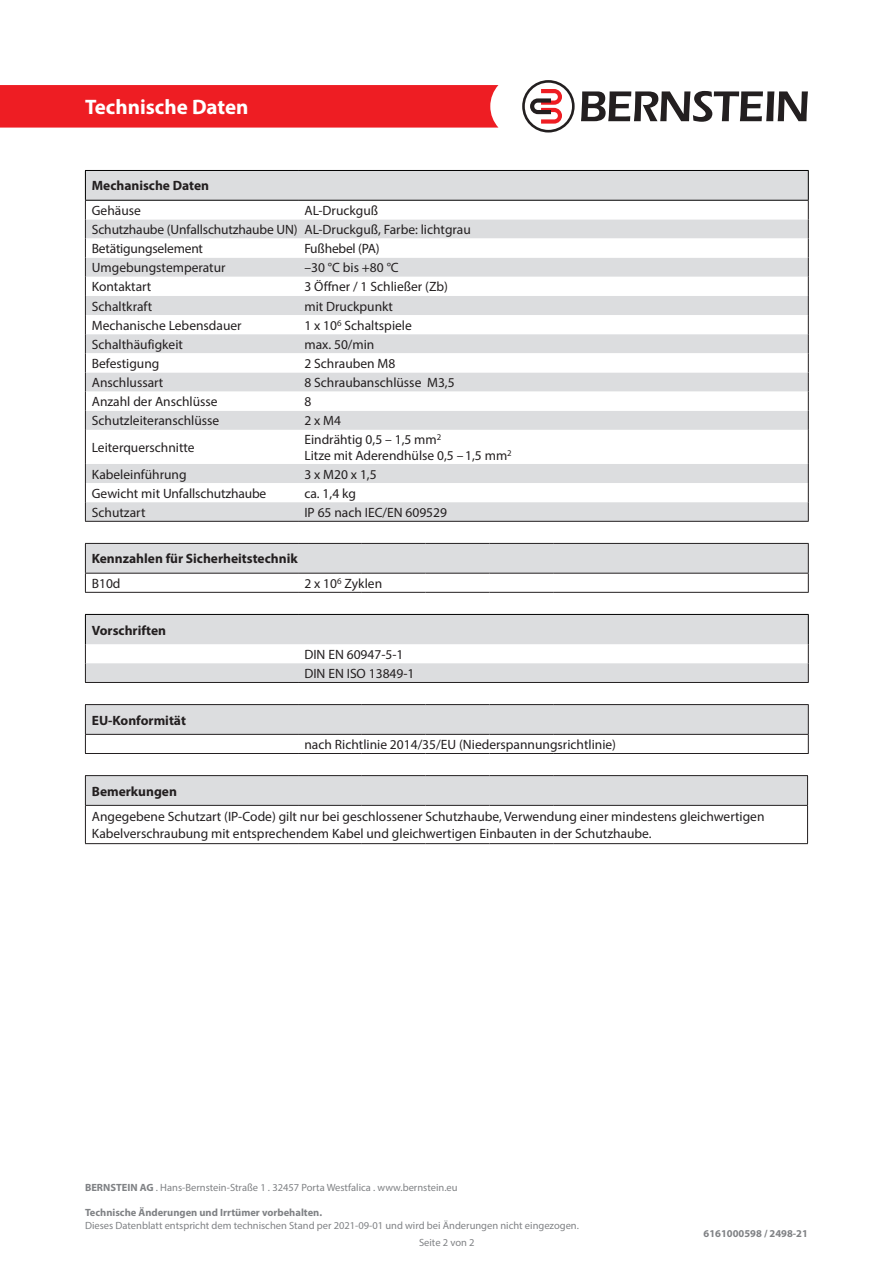
<style>
.page{position:relative;width:893px;height:1263px;background:#fff}
.page>*{position:absolute;margin:0;border:0;box-sizing:border-box;transform-origin:0 0}
.t1{font:700 21px "Myriad Pro";color:#fff}
.t2{font:13.5px/16.2px "Myriad Pro";color:#231f20}
.t3{font:700 13.5px "Myriad Pro";color:#231f20}
.t4{font:10.5px "Myriad Pro";color:#808285}
.t5{font:700 10.5px "Myriad Pro";color:#808285}
.s1{font-weight:700}
</style>
<div class="page">
<div style="left:0;top:85px;width:498px;height:43px;background:#ee1d23"></div>
<svg style="left:581px;top:91px;width:227px;height:31px"></svg>
<svg style="left:522px;top:80px;width:53px;height:53px"></svg>
<div style="left:86px;top:171px;width:722px;height:350px;background:#dcdddf"></div>
<svg style="left:86px;top:201px;width:722px;height:301px"></svg>
<svg style="left:808px;top:171px;width:1px;height:259px"></svg>
<hr style="left:85px;top:430px;width:1px;height:34px;background:#231f20">
<hr style="left:808px;top:430px;width:1px;height:34px;background:#231f20">
<svg style="left:85px;top:464px;width:1px;height:57px"></svg>
<svg style="left:808px;top:464px;width:1px;height:57px"></svg>
<hr style="left:85px;top:521px;width:213px;height:1px;background:#231f20">
<hr style="left:298px;top:521px;width:511px;height:1px;background:#231f20">
<hr style="left:85px;top:170px;width:213px;height:1px;background:#000">
<svg style="left:85px;top:171px;width:1px;height:259px"></svg>
<hr style="left:298px;top:170px;width:511px;height:1px;background:#000">
<hr style="left:85px;top:200px;width:213px;height:1px;background:#000">
<hr style="left:298px;top:200px;width:511px;height:1px;background:#000">
<svg style="left:85px;top:705px;width:724px;height:48px"></svg>
<hr style="left:85px;top:704px;width:213px;height:1px;background:#231f20">
<hr style="left:298px;top:704px;width:64px;height:1px;background:#231f20">
<hr style="left:362px;top:704px;width:64px;height:1px;background:#231f20">
<hr style="left:426px;top:704px;width:63px;height:1px;background:#231f20">
<hr style="left:489px;top:704px;width:64px;height:1px;background:#231f20">
<hr style="left:553px;top:704px;width:256px;height:1px;background:#231f20">
<hr style="left:85px;top:753px;width:213px;height:1px;background:#231f20">
<hr style="left:298px;top:753px;width:64px;height:1px;background:#231f20">
<hr style="left:362px;top:753px;width:64px;height:1px;background:#231f20">
<hr style="left:426px;top:753px;width:63px;height:1px;background:#231f20">
<hr style="left:489px;top:753px;width:64px;height:1px;background:#231f20">
<hr style="left:553px;top:753px;width:256px;height:1px;background:#231f20">
<hr style="left:807px;top:806px;width:1px;height:37px;background:#231f20">
<svg style="left:85px;top:776px;width:723px;height:29px;background:#d9dadc"></svg>
<hr style="left:85px;top:806px;width:1px;height:37px;background:#231f20">
<hr style="left:85px;top:775px;width:213px;height:1px;background:#231f20">
<hr style="left:298px;top:775px;width:64px;height:1px;background:#231f20">
<hr style="left:362px;top:775px;width:64px;height:1px;background:#231f20">
<hr style="left:426px;top:775px;width:63px;height:1px;background:#231f20">
<hr style="left:489px;top:775px;width:64px;height:1px;background:#231f20">
<hr style="left:553px;top:775px;width:255px;height:1px;background:#231f20">
<hr style="left:85px;top:805px;width:213px;height:1px;background:#231f20">
<hr style="left:298px;top:805px;width:64px;height:1px;background:#231f20">
<hr style="left:362px;top:805px;width:64px;height:1px;background:#231f20">
<hr style="left:426px;top:805px;width:63px;height:1px;background:#231f20">
<hr style="left:489px;top:805px;width:64px;height:1px;background:#231f20">
<hr style="left:553px;top:805px;width:255px;height:1px;background:#231f20">
<hr style="left:85px;top:843px;width:213px;height:1px;background:#231f20">
<hr style="left:298px;top:843px;width:64px;height:1px;background:#231f20">
<hr style="left:362px;top:843px;width:64px;height:1px;background:#231f20">
<hr style="left:426px;top:843px;width:63px;height:1px;background:#231f20">
<hr style="left:489px;top:843px;width:64px;height:1px;background:#231f20">
<hr style="left:553px;top:843px;width:255px;height:1px;background:#231f20">
<hr style="left:85px;top:592px;width:213px;height:1px;background:#231f20">
<hr style="left:298px;top:592px;width:64px;height:1px;background:#231f20">
<hr style="left:362px;top:592px;width:64px;height:1px;background:#231f20">
<hr style="left:426px;top:592px;width:63px;height:1px;background:#231f20">
<hr style="left:489px;top:592px;width:64px;height:1px;background:#231f20">
<hr style="left:553px;top:592px;width:256px;height:1px;background:#231f20">
<svg style="left:85px;top:544px;width:724px;height:48px"></svg>
<hr style="left:85px;top:543px;width:213px;height:1px;background:#231f20">
<hr style="left:298px;top:543px;width:64px;height:1px;background:#231f20">
<hr style="left:362px;top:543px;width:64px;height:1px;background:#231f20">
<hr style="left:426px;top:543px;width:63px;height:1px;background:#231f20">
<hr style="left:489px;top:543px;width:64px;height:1px;background:#231f20">
<hr style="left:553px;top:543px;width:256px;height:1px;background:#231f20">
<hr style="left:85px;top:573px;width:213px;height:1px;background:#231f20">
<hr style="left:298px;top:573px;width:64px;height:1px;background:#231f20">
<hr style="left:362px;top:573px;width:64px;height:1px;background:#231f20">
<hr style="left:426px;top:573px;width:63px;height:1px;background:#231f20">
<hr style="left:489px;top:573px;width:64px;height:1px;background:#231f20">
<hr style="left:553px;top:573px;width:256px;height:1px;background:#231f20">
<svg style="left:86px;top:615px;width:722px;height:67px;fill:#dcdddf"></svg>
<svg style="left:808px;top:615px;width:1px;height:67px"></svg>
<hr style="left:85px;top:614px;width:213px;height:1px;background:#000">
<svg style="left:85px;top:615px;width:1px;height:67px"></svg>
<hr style="left:298px;top:614px;width:511px;height:1px;background:#000">
<hr style="left:85px;top:682px;width:213px;height:1px;background:#231f20">
<hr style="left:298px;top:682px;width:511px;height:1px;background:#231f20">
<h1 class="t1" style="left:85px;top:93px;width:165px">Technische Daten</h1>
<p class="t3" style="left:92px;top:177px;width:119px">Mechanische Daten</p>
<p class="t2" style="left:92px;top:202px;width:51px">Gehäuse</p>
<p class="t2" style="left:304px;top:202px;width:75px">AL-Druckguß</p>
<p class="t2" style="left:92px;top:221px;width:207px">Schutzhaube (Unfallschutzhaube UN)</p>
<p class="t2" style="left:304px;top:221px;width:168px">AL-Druckguß, Farbe: lichtgrau</p>
<p class="t2" style="left:92px;top:240px;width:113px">Betätigungselement</p>
<p class="t2" style="left:304px;top:240px;width:77px">Fußhebel (PA)</p>
<p class="t2" style="left:92px;top:259px;width:135px">Umgebungstemperatur</p>
<p class="t2" style="left:304px;top:259px;width:96px">–30 °C bis +80 °C</p>
<p class="t2" style="left:92px;top:279px;width:61px">Kontaktart</p>
<p class="t2" style="left:304px;top:279px;width:145px">3 Öffner / 1 Schließer (Zb)</p>
<p class="t2" style="left:92px;top:298px;width:62px">Schaltkraft</p>
<p class="t2" style="left:304px;top:298px;width:90px">mit Druckpunkt</p>
<p class="t2" style="left:92px;top:317px;width:151px">Mechanische Lebensdauer</p>
<p class="t2" style="left:304px;top:317px;width:109px">1 x 10<sup>6</sup> Schaltspiele</p>
<p class="t2" style="left:92px;top:336px;width:93px">Schalthäufigkeit</p>
<p class="t2" style="left:304px;top:336px;width:72px">max. 50/min</p>
<p class="t2" style="left:92px;top:355px;width:69px">Befestigung</p>
<p class="t2" style="left:304px;top:355px;width:92px">2 Schrauben M8</p>
<p class="t2" style="left:92px;top:374px;width:73px">Anschlussart</p>
<p class="t2" style="left:304px;top:374px;width:152px">8 Schraubanschlüsse M3,5</p>
<p class="t2" style="left:92px;top:393px;width:127px">Anzahl der Anschlüsse</p>
<p class="t2" style="left:304px;top:393px;width:8px">8</p>
<p class="t2" style="left:92px;top:412px;width:129px">Schutzleiteranschlüsse</p>
<p class="t2" style="left:304px;top:412px;width:38px">2 x M4</p>
<p class="t2" style="left:92px;top:439px;width:104px">Leiterquerschnitte</p>
<p class="t2" style="left:304px;top:431px;width:209px">Eindrähtig 0,5 – 1,5 mm<sup>2<br></sup>Litze mit Aderendhülse 0,5 – 1,5 mm<sup>2</sup></p>
<p class="t2" style="left:92px;top:466px;width:96px">Kabeleinführung</p>
<p class="t2" style="left:304px;top:466px;width:74px">3 x M20 x 1,5</p>
<p class="t2" style="left:92px;top:485px;width:176px">Gewicht mit Unfallschutzhaube</p>
<p class="t2" style="left:304px;top:485px;width:53px">ca. 1,4 kg</p>
<p class="t2" style="left:92px;top:504px;width:55px">Schutzart</p>
<p class="t2" style="left:304px;top:504px;width:144px">IP 65 nach IEC/EN 609529</p>
<p class="t3" style="left:92px;top:550px;width:207px">Kennzahlen für Sicherheitstechnik</p>
<p class="t2" style="left:92px;top:575px;width:30px">B10d</p>
<p class="t2" style="left:304px;top:575px;width:79px">2 x 10<sup>6</sup> Zyklen</p>
<p class="t3" style="left:92px;top:621px;width:76px">Vorschriften</p>
<p class="t2" style="left:304px;top:646px;width:101px">DIN EN 60947-5-1</p>
<p class="t2" style="left:304px;top:665px;width:112px">DIN EN ISO 13849-1</p>
<p class="t3" style="left:92px;top:711px;width:96px">EU-Konformität</p>
<p class="t2" style="left:304px;top:736px;width:313px">nach Richtlinie 2014/35/EU (Niederspannungsrichtlinie)</p>
<p class="t3" style="left:92px;top:782px;width:87px">Bemerkungen</p>
<p class="t2" style="left:92px;top:809px;width:674px">Angegebene Schutzart (IP-Code) gilt nur bei geschlossener Schutzhaube, Verwendung einer mindestens gleichwertigen<br>Kabelverschraubung mit entsprechendem Kabel und gleichwertigen Einbauten in der Schutzhaube.</p>
<p class="t4" style="left:85px;top:1181px;width:374px"><span class="s1">BERNSTEIN AG</span> . Hans-Bernstein-Straße 1 . 32457 Porta Westfalica . www.bernstein.eu</p>
<p class="t5" style="left:85px;top:1206px;width:239px">Technische Änderungen und Irrtümer vorbehalten.</p>
<p class="t4" style="left:85px;top:1219px;width:495px">Dieses Datenblatt entspricht dem technischen Stand per 2021-09-01 und wird bei Änderungen nicht eingezogen.</p>
<p class="t4" style="left:419px;top:1236px;width:57px">Seite 2 von 2</p>
<p class="t5" style="left:704px;top:1227px;width:106px">6161000598 / 2498-21</p>
</div>
